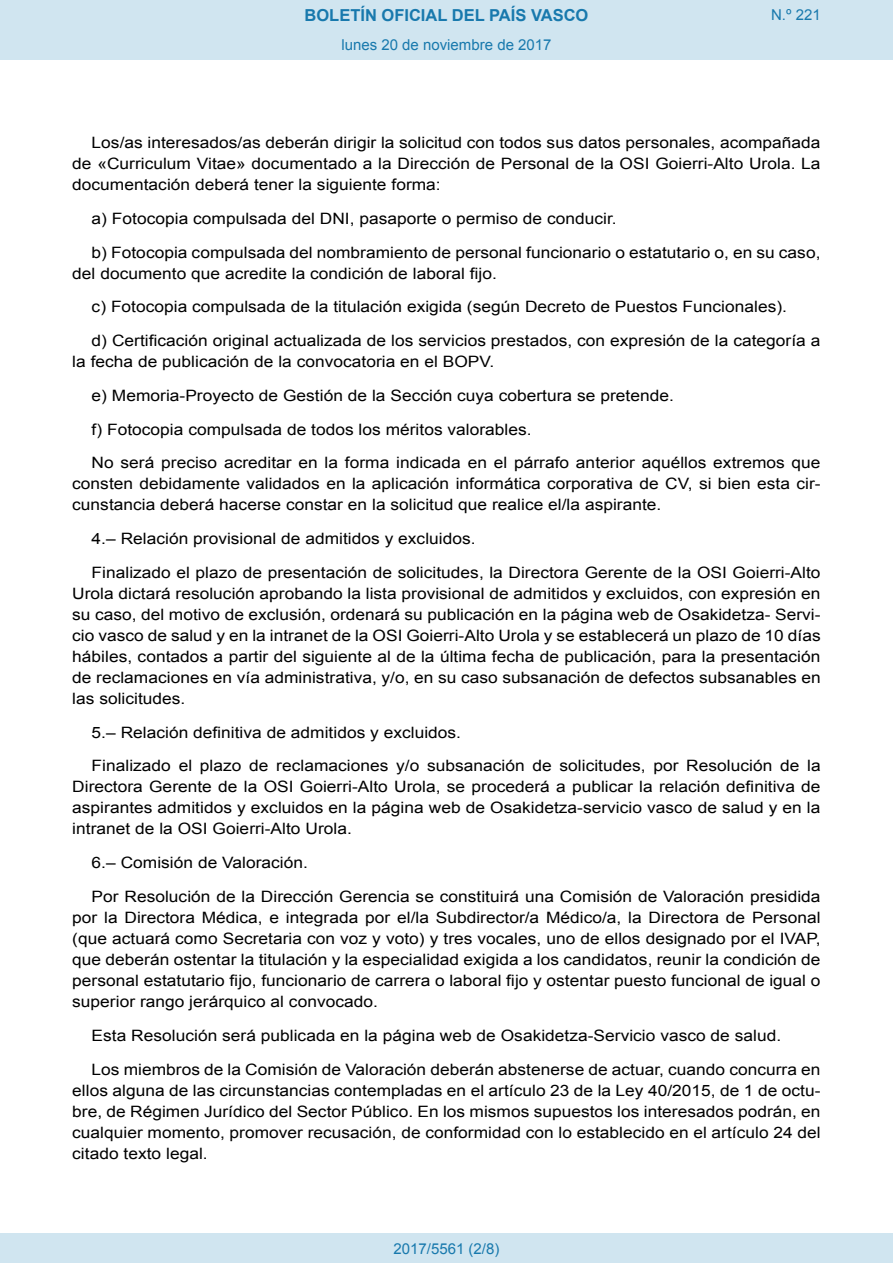
<style>
.page{position:relative;width:893px;height:1263px;background:#fff}
.page>*{position:absolute;margin:0;border:0;box-sizing:border-box;transform-origin:0 0}
.t1{font:700 16.5px "Arial";color:#1879ad}
.BOPVDetalle{font:15.6px/21px "Arial";color:#000;text-align:justify;scale:1.11 1}
.Paginacion_Centro{font:15px "Arial";color:#1879ad}
</style>
<div class="page">
<div style="left:0;top:0;width:893px;height:60px;background:#d0e5f0"></div>
<div style="left:0;top:1233px;width:893px;height:30px;background:#d0e5f0"></div>
<p class="t1" style="left:305px;top:4px;width:285px">BOLETÍN OFICIAL DEL PAÍS VASCO</p>
<p class="Paginacion_Centro" style="left:341px;top:35px;width:212px">lunes 20 de noviembre de 2017</p>
<p class="Paginacion_Centro" style="left:771px;top:5px;width:51px">N.º 221</p>
<p class="BOPVDetalle" style="left:72px;top:132px;width:676px;text-indent:19px">Los/as interesados/as deberán dirigir la solicitud con todos sus datos personales, acompañada de «Curriculum Vitae» documentado a la Dirección de Personal de la OSI Goierri-Alto Urola. La documentación deberá tener la siguiente forma:</p>
<p class="BOPVDetalle" style="left:92px;top:208px;width:475px">a) Fotocopia compulsada del DNI, pasaporte o permiso de conducir.</p>
<p class="BOPVDetalle" style="left:72px;top:242px;width:675px;text-indent:19px">b) Fotocopia compulsada del nombramiento de personal funcionario o estatutario o, en su caso, del documento que acredite la condición de laboral fijo.</p>
<p class="BOPVDetalle" style="left:92px;top:297px;width:628px">c) Fotocopia compulsada de la titulación exigida (según Decreto de Puestos Funcionales).</p>
<p class="BOPVDetalle" style="left:72px;top:330px;width:676px;text-indent:19px">d) Certificación original actualizada de los servicios prestados, con expresión de la categoría a la fecha de publicación de la convocatoria en el BOPV.</p>
<p class="BOPVDetalle" style="left:92px;top:385px;width:526px">e) Memoria-Proyecto de Gestión de la Sección cuya cobertura se pretende.</p>
<p class="BOPVDetalle" style="left:92px;top:419px;width:398px">f) Fotocopia compulsada de todos los méritos valorables.</p>
<p class="BOPVDetalle" style="left:72px;top:453px;width:676px;text-indent:19px">No será preciso acreditar en la forma indicada en el párrafo anterior aquéllos extremos que consten debidamente validados en la aplicación informática corporativa de CV, si bien esta cir&shy;cunstancia deberá hacerse constar en la solicitud que realice el/la aspirante.</p>
<p class="BOPVDetalle" style="left:92px;top:528px;width:347px">4.– Relación provisional de admitidos y excluidos.</p>
<p class="BOPVDetalle" style="left:72px;top:562px;width:676px;text-indent:19px">Finalizado el plazo de presentación de solicitudes, la Directora Gerente de la OSI Goierri-Alto Urola dictará resolución aprobando la lista provisional de admitidos y excluidos, con expresión en su caso, del motivo de exclusión, ordenará su publicación en la página web de Osakidetza- Servi&shy;cio vasco de salud y en la intranet de la OSI Goierri-Alto Urola y se establecerá un plazo de 10 días hábiles, contados a partir del siguiente al de la última fecha de publicación, para la presentación de reclamaciones en vía administrativa, y/o, en su caso subsanación de defectos subsanables en las solicitudes.</p>
<p class="BOPVDetalle" style="left:92px;top:722px;width:334px">5.– Relación definitiva de admitidos y excluidos.</p>
<p class="BOPVDetalle" style="left:72px;top:756px;width:676px;text-indent:19px">Finalizado el plazo de reclamaciones y/o subsanación de solicitudes, por Resolución de la Directora Gerente de la OSI Goierri-Alto Urola, se procederá a publicar la relación definitiva de aspirantes admitidos y excluidos en la página web de Osakidetza-servicio vasco de salud y en la intranet de la OSI Goierri-Alto Urola.</p>
<p class="BOPVDetalle" style="left:92px;top:852px;width:196px">6.– Comisión de Valoración.</p>
<p class="BOPVDetalle" style="left:72px;top:886px;width:676px;text-indent:19px">Por Resolución de la Dirección Gerencia se constituirá una Comisión de Valoración presidida por la Directora Médica, e integrada por el/la Subdirector/a Médico/a, la Directora de Personal (que actuará como Secretaria con voz y voto) y tres vocales, uno de ellos designado por el IVAP, que deberán ostentar la titulación y la especialidad exigida a los candidatos, reunir la condición de personal estatutario fijo, funcionario de carrera o laboral fijo y ostentar puesto funcional de igual o superior rango jerárquico al convocado.</p>
<p class="BOPVDetalle" style="left:92px;top:1025px;width:623px">Esta Resolución será publicada en la página web de Osakidetza-Servicio vasco de salud.</p>
<p class="BOPVDetalle" style="left:72px;top:1059px;width:676px;text-indent:19px">Los miembros de la Comisión de Valoración deberán abstenerse de actuar, cuando concurra en ellos alguna de las circunstancias contempladas en el artículo 23 de la Ley 40/2015, de 1 de octu&shy;bre, de Régimen Jurídico del Sector Público. En los mismos supuestos los interesados podrán, en cualquier momento, promover recusación, de conformidad con lo establecido en el artículo 24 del citado texto legal.</p>
<p class="Paginacion_Centro" style="left:393px;top:1238px;width:107px">2017/5561 (2/8)</p>
</div>
